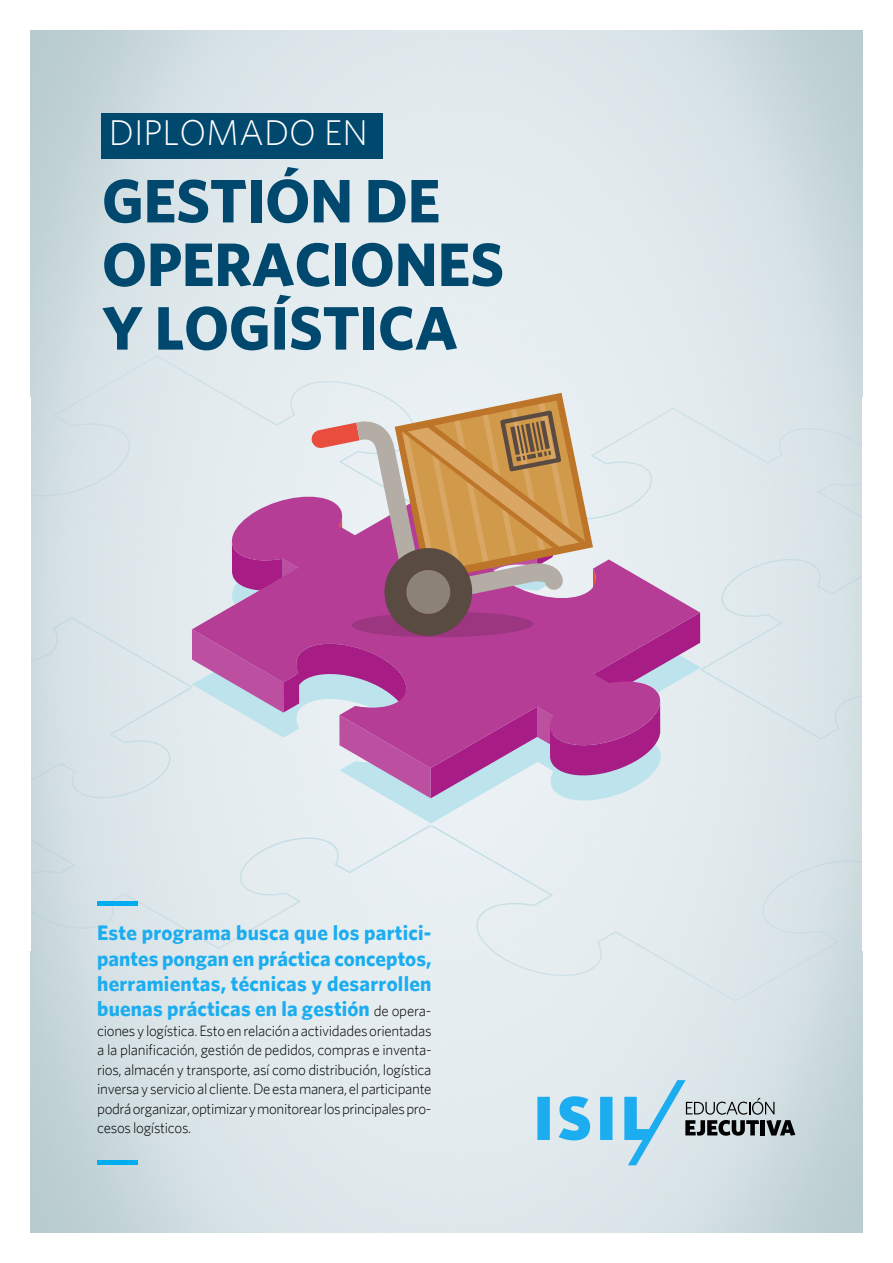
<style>
.page{position:relative;width:893px;height:1263px;background:#fff}
.page>*{position:absolute;margin:0;border:0;box-sizing:border-box;transform-origin:0 0}
.t1{font:700 61.5px/63.6px "Whitney";letter-spacing:-.005em;color:#00486d}
.t2{font:300 36px "Whitney";color:#fff}
.t3{font:700 21px/25.2px "Whitney";letter-spacing:.005em;color:#1cadf0;text-align:justify}
.t4{font:300 15px/19.5px "Whitney";letter-spacing:-.025em;color:#000;text-align:justify}
.s1{font-weight:300;font-size:15px;color:#000}
</style>
<div class="page">
<img style="left:31px;top:30px;width:831px;height:1203px">
<div style="left:101px;top:114px;width:282px;height:45px;background:#00486d"></div>
<svg style="left:537px;top:1080px;width:258px;height:85px;background:#b0cedb"></svg>
<div style="left:97px;top:1160px;width:40px;height:5px;background:#00adf0"></div>
<svg style="left:30px;top:355px;width:833px;height:647px;background:#dde7ea"></svg>
<div style="left:0;top:397px;width:31px;height:554px;background:#fff"></div>
<div style="left:862px;top:397px;width:31px;height:554px;background:#fff"></div>
<svg style="left:192px;top:558px;width:509px;height:265px;background:#e3ecf0"></svg>
<svg style="left:192px;top:393px;width:508px;height:405px;background:#c694af"></svg>
<h2 class="t2" style="left:109px;top:112px;width:260px">DIPLOMADO EN</h2>
<h1 class="t1" style="left:102px;top:167px;width:404px">GESTIÓN DE<br>OPERACIONES<br>Y LOGÍSTICA</h1>
<h3 class="t3" style="left:97px;top:920px;width:336px">Este programa busca que los partici&shy;pantes pongan en práctica conceptos, herramientas, técnicas y desarrollen buenas prácticas en la gestión <span class="s1">de opera-</span></h3>
<p class="t4" style="left:97px;top:1020px;width:336px">ciones y logística. Esto en relación a actividades orientadas a la planificación, gestión de pedidos, compras e inventa&shy;rios, almacén y transporte, así como distribución, logística inversa y servicio al cliente. De esta manera, el participante podrá organizar, optimizar y monitorear los principales pro&shy;cesos logísticos.</p>
</div>
